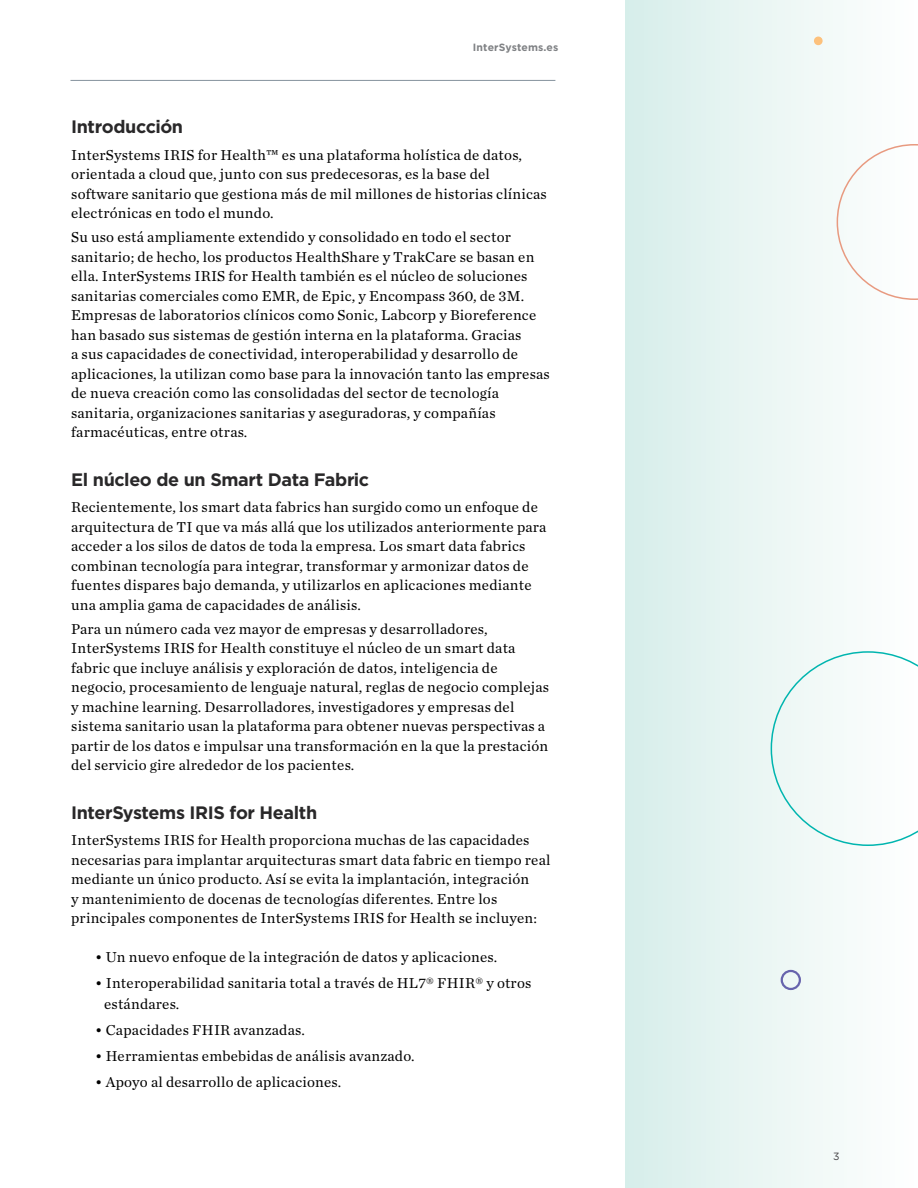
<style>
.page{position:relative;width:918px;height:1188px;background:#fff}
.page>*{position:absolute;margin:0;border:0;box-sizing:border-box;transform-origin:0 0}
.t1{font:700 18px "Gotham";letter-spacing:-.02em;color:#292829}
.t2{font:15px/19.5px "Chronicle Text G1";letter-spacing:.015em;color:#000}
.t3{font:700 10.5px "Gotham";letter-spacing:.015em;color:#808285}
.t4{font:10.5px "Gotham";color:#414042}
</style>
<div class="page">
<div style="left:626px;top:0;width:292px;height:1188px;background:linear-gradient(to right,#d7eeea,#fffffe)"></div>
<svg style="left:771px;top:651px;width:147px;height:195px"></svg>
<div style="left:781px;top:970px;width:20px;height:20px;border:2px solid #6764ad;border-radius:50%"></div>
<div style="left:815px;top:37px;width:7px;height:7px;background:#fdc17c;border-radius:50%"></div>
<div style="left:814px;top:37px;width:9px;height:8px;border:2px solid #fdc17c;border-radius:50%"></div>
<svg style="left:837px;top:144px;width:81px;height:156px"></svg>
<hr style="left:70px;top:80px;width:485px;height:1px;background:#86939e">
<p class="t3" style="left:473px;top:40px;width:87px">InterSystems.es</p>
<p class="t1" style="left:71px;top:115px;width:113px">Introducción</p>
<p class="t2" style="left:71px;top:144px;width:477px">InterSystems IRIS for Health™ es una plataforma holística de datos, orientada a cloud que, junto con sus predecesoras, es la base del software sanitario que gestiona más de mil millones de historias clínicas electrónicas en todo el mundo.</p>
<p class="t2" style="left:71px;top:227px;width:480px">Su uso está ampliamente extendido y consolidado en todo el sector sanitario; de hecho, los productos HealthShare y TrakCare se basan en ella. InterSystems IRIS for Health también es el núcleo de soluciones sanitarias comerciales como EMR, de Epic, y Encompass 360, de 3M.<br>Empresas de laboratorios clínicos como Sonic, Labcorp y Bioreference han basado sus sistemas de gestión interna en la plataforma. Gracias<br>a sus capacidades de conectividad, interoperabilidad y desarrollo de aplicaciones, la utilizan como base para la innovación tanto las empresas de nueva creación como las consolidadas del sector de tecnología sanitaria, organizaciones sanitarias y aseguradoras, y compañías farmacéuticas, entre otras.</p>
<p class="t1" style="left:71px;top:468px;width:300px">El núcleo de un Smart Data Fabric</p>
<p class="t2" style="left:71px;top:497px;width:477px">Recientemente, los smart data fabrics han surgido como un enfoque de arquitectura de TI que va más allá que los utilizados anteriormente para acceder a los silos de datos de toda la empresa. Los smart data fabrics combinan tecnología para integrar, transformar y armonizar datos de fuentes dispares bajo demanda, y utilizarlos en aplicaciones mediante una amplia gama de capacidades de análisis.</p>
<p class="t2" style="left:71px;top:618px;width:480px">Para un número cada vez mayor de empresas y desarrolladores, InterSystems IRIS for Health constituye el núcleo de un smart data fabric que incluye análisis y exploración de datos, inteligencia de negocio, procesamiento de lenguaje natural, reglas de negocio complejas y machine learning. Desarrolladores, investigadores y empresas del sistema sanitario usan la plataforma para obtener nuevas perspectivas a partir de los datos e impulsar una transformación en la que la prestación del servicio gire alrededor de los pacientes.</p>
<p class="t1" style="left:71px;top:801px;width:248px">InterSystems IRIS for Health</p>
<p class="t2" style="left:71px;top:830px;width:481px">InterSystems IRIS for Health proporciona muchas de las capacidades necesarias para implantar arquitecturas smart data fabric en tiempo real mediante un único producto. Así se evita la implantación, integración<br>y mantenimiento de docenas de tecnologías diferentes. Entre los principales componentes de InterSystems IRIS for Health se incluyen:</p>
<p class="t2" style="left:95px;top:947px;width:404px">• Un nuevo enfoque de la integración de datos y aplicaciones.</p>
<p class="t2" style="left:104px;top:973px;width:429px;line-height:20.2px;text-indent:-9px">• Interoperabilidad sanitaria total a través de HL7® FHIR® y otros estándares.</p>
<p class="t2" style="left:95px;top:1019px;width:211px">• Capacidades FHIR avanzadas.</p>
<p class="t2" style="left:95px;top:1046px;width:321px">• Herramientas embebidas de análisis avanzado.</p>
<p class="t2" style="left:95px;top:1072px;width:248px">• Apoyo al desarrollo de aplicaciones.</p>
<p class="t4" style="left:833px;top:1150px;width:8px">3</p>
</div>
